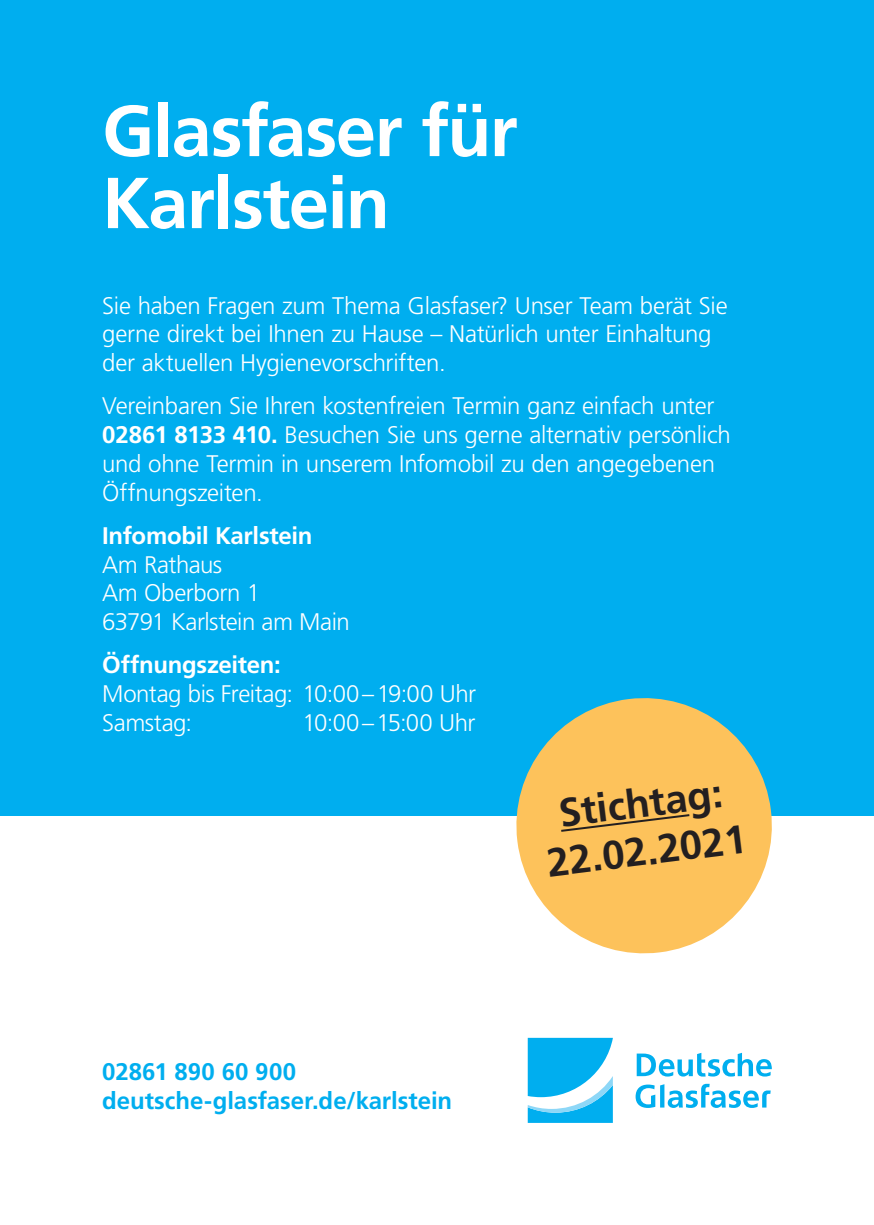
<style>
.page{position:relative;width:874px;height:1225px;background:#fff}
.page>*{position:absolute;margin:0;border:0;box-sizing:border-box;transform-origin:0 0}
.t1{font:700 72px/72px "Frutiger LT Std";letter-spacing:-.02em;color:#fff}
.t2{font:700 40px/48px "Frutiger LT Std";color:#231f20;text-align:center}
.t3{font:300 24px/28.8px "Frutiger LT Std";letter-spacing:-.01em;color:#fff}
.t4{font:700 24px/28.8px "Frutiger LT Std";color:#00aeef}
.t5{font:700 24px "Frutiger LT Std";letter-spacing:-.01em;color:#fff}
.s1{font-weight:700}
</style>
<div class="page">
<div style="left:0;top:0;width:873px;height:815px;background:#00aeef"></div>
<svg style="left:635px;top:1083px;width:135px;height:25px"></svg>
<svg style="left:636px;top:1052px;width:135px;height:24px"></svg>
<svg style="left:527px;top:1037px;width:85px;height:86px"></svg>
<svg style="left:508px;top:698px;width:271px;height:256px;fill:#fdc25b"></svg>
<svg style="left:558px;top:813px;width:133px;height:20px;background:#e7b255"></svg>
<h1 class="t1" style="left:102px;top:95px;width:417px">Glasfaser für<br>Karlstein</h1>
<p class="t3" style="left:102px;top:291px;width:626px">Sie haben Fragen zum Thema Glasfaser? Unser Team berät Sie gerne direkt bei Ihnen zu Hause – Natürlich unter Einhaltung der aktuellen Hygienevorschriften.</p>
<p class="t3" style="left:102px;top:392px;width:629px">Vereinbaren Sie Ihren kostenfreien Termin ganz einfach unter <span class="s1">02861 8133 410.</span> Besuchen Sie uns gerne alternativ persönlich und ohne Termin in unserem Infomobil zu den angegebenen Öffnungszeiten.</p>
<p class="t5" style="left:102px;top:521px;width:212px">Infomobil Karlstein</p>
<p class="t3" style="left:102px;top:550px;width:249px">Am Rathaus<br>Am Oberborn 1<br>63791 Karlstein am Main</p>
<p class="t5" style="left:102px;top:650px;width:180px">Öffnungszeiten:</p>
<p class="t3" style="left:102px;top:679px;width:375px">Montag bis Freitag: 10:00–19:00 Uhr<br>Samstag:</p>
<p class="t3" style="left:302px;top:708px;width:174px">10:00–15:00 Uhr</p>
<p class="t4" style="left:102px;top:1057px;width:351px">02861 890 60 900 deutsche-glasfaser.de/karlstein</p>
<h2 class="t2" style="left:538px;top:791px;width:202px;rotate:-7deg">Stichtag:<br>22.02.2021</h2>
</div>
